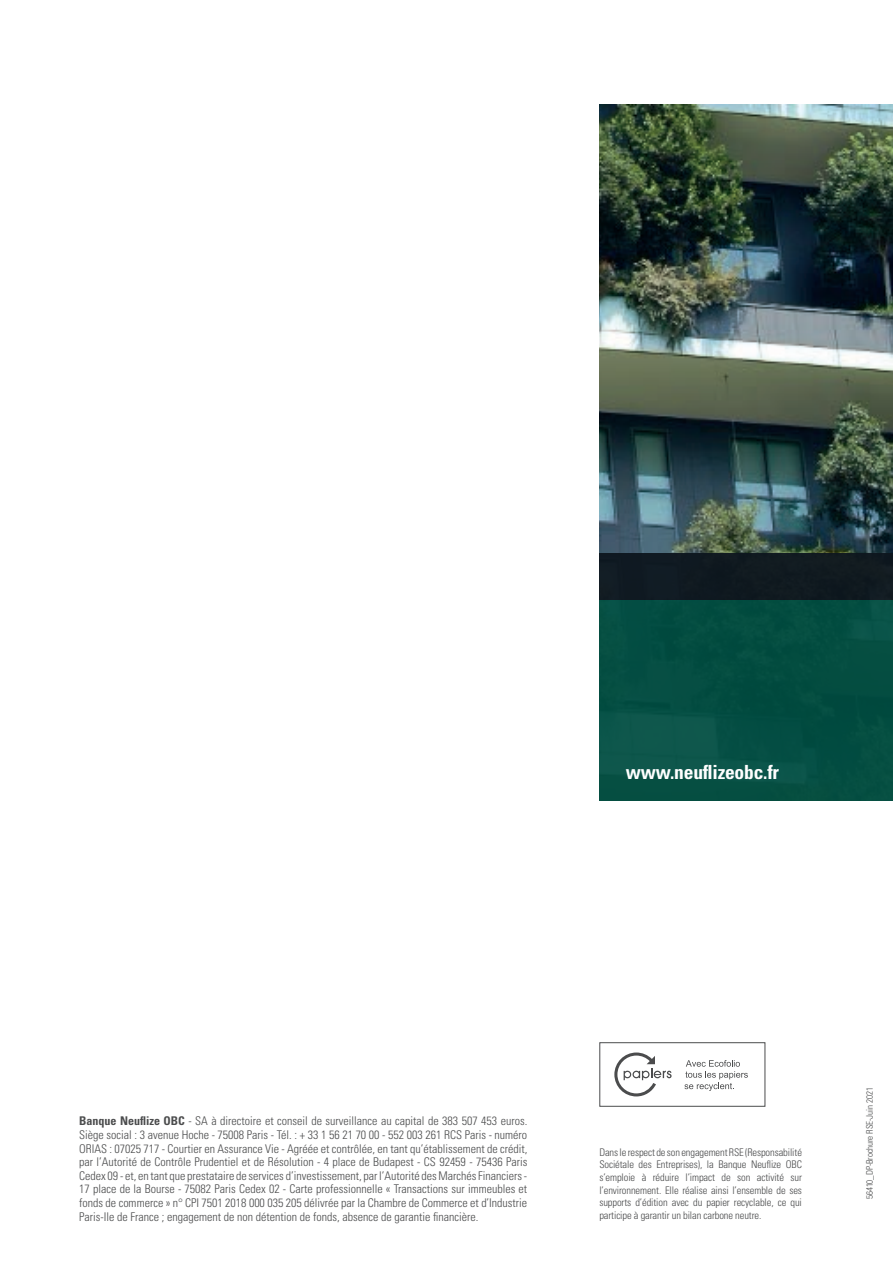
<style>
.page{position:relative;width:893px;height:1263px;background:#fff}
.page>*{position:absolute;margin:0;border:0;box-sizing:border-box;transform-origin:0 0}
.t1{font:700 condensed 19.5px "Univers LT Std";letter-spacing:-.01em;color:#fff}
.t2{font:300 condensed 12px/13.6px "Univers LT Std";color:#4b4c4d;text-align:justify}
.t3{font:300 condensed 10.5px/12.6px "Univers LT Std";letter-spacing:-.01em;color:#4b4c4d;text-align:justify}
.t4{font:300 condensed 9px "Univers LT Std";letter-spacing:-.01em;color:#4b4c4d}
.s1{font-weight:700}
</style>
<div class="page">
<img style="left:600px;top:104px;width:293px;height:450px">
<div style="left:600px;top:600px;width:293px;height:200px;background:#004d41"></div>
<div style="left:600px;top:554px;width:293px;height:46px;background:#0d161e"></div>
<div style="left:599px;top:1042px;width:166px;height:65px;border:1px solid #4b4c4d"></div>
<svg style="left:614px;top:1052px;width:58px;height:44px"></svg>
<svg style="left:684px;top:1060px;width:64px;height:31px"></svg>
<h1 class="t1" style="left:626px;top:760px;width:155px">www.neuflizeobc.fr</h1>
<p class="t2" style="left:79px;top:1114px;width:450px"><span class="s1">Banque Neuflize OBC</span> - SA à directoire et conseil de surveillance au capital de 383 507 453 euros.<br>Siège social : 3 avenue Hoche - 75008 Paris - Tél. : + 33 1 56 21 70 00 - 552 003 261 RCS Paris - numéro ORIAS : 07025 717 - Courtier en Assurance Vie - Agréée et contrôlée, en tant qu’établissement de crédit, par l’Autorité de Contrôle Prudentiel et de Résolution - 4 place de Budapest - CS 92459 - 75436 Paris Cedex 09 - et, en tant que prestataire de services d’investissement, par l’Autorité des Marchés Financiers - 17 place de la Bourse - 75082 Paris Cedex 02 - Carte professionnelle « Transactions sur immeubles et fonds de commerce » n° CPI 7501 2018 000 035 205 délivrée par la Chambre de Commerce et d’Industrie Paris-Ile de France ; engagement de non détention de fonds, absence de garantie financière.</p>
<p class="t3" style="left:599px;top:1146px;width:204px">Dans le respect de son engagement RSE (Responsabilité Sociétale des Entreprises), la Banque Neuflize OBC s’emploie à réduire l’impact de son activité sur l’environnement. Elle réalise ainsi l’ensemble de ses supports d’édition avec du papier recyclable, ce qui participe à garantir un bilan carbone neutre.</p>
<p class="t4" style="left:864px;top:1199px;width:113px;rotate:-90deg">56410_DP-Brochure RSE-Juin 2021</p>
</div>
